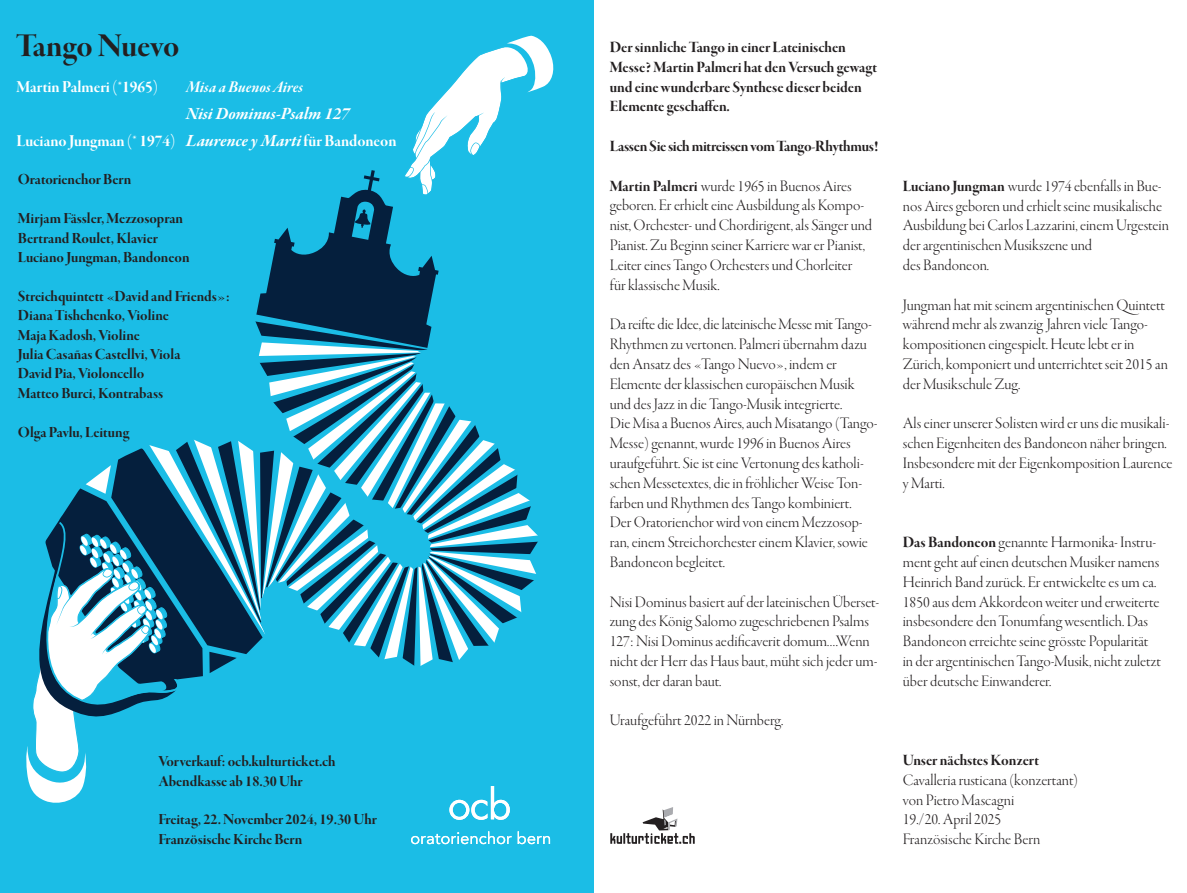
<style>
.page{position:relative;width:1187px;height:893px;background:#fff}
.page>*{position:absolute;margin:0;border:0;box-sizing:border-box;transform-origin:0 0}
.t1{font:34.95px "Garamond Premr Pro Bd Disp";letter-spacing:-.005em;color:#231f20}
.t2{font:17.55px "Garamond Premr Pro Bd Disp";color:#fff}
.t3{font:17.55px "Garamond Premr Pro Bd It Subh";color:#fff}
.t4{font:17.55px "Garamond Premr Pro Bd It Disp";color:#fff}
.t5{font:16.5px/19.8px "Garamond Premr Pro Lt Disp";color:#231f20}
.t6{font:16.5px/19.8px "Garamond Premr Pro Bd Disp";color:#231f20}
.t7{font:16.2px/19.4px "Garamond Premr Pro Bd Disp";color:#231f20}
.s1{font-family:"Garamond Premr Pro Bd It Subh"}
.s2{font-family:"Garamond Premr Pro Bd Disp"}
</style>
<div class="page">
<div style="left:0;top:825px;width:593px;height:68px;background:#1bbde6"></div>
<div style="left:0;top:0;width:593px;height:843px;background:#1bbde6"></div>
<svg style="left:26px;top:35px;width:528px;height:785px"></svg>
<svg style="left:411px;top:831px;width:100px;height:13px"></svg>
<svg style="left:517px;top:831px;width:33px;height:13px"></svg>
<svg style="left:610px;top:807px;width:84px;height:37px"></svg>
<h1 class="t1" style="left:17px;top:26px;width:164px">Tango Nuevo</h1>
<p class="t2" style="left:17px;top:77px;width:143px">Martin Palmeri (*1965)</p>
<p class="t4" style="left:186px;top:77px;width:118px">Misa a Buenos Aires</p>
<p class="t3" style="left:186px;top:103px;width:165px">Nisi Dominus-Psalm 127</p>
<p class="t2" style="left:17px;top:131px;width:381px">Luciano Jungman (* 1974) <span class="s1">Laurence y Marti</span> für Bandoneon</p>
<p class="t7" style="left:18px;top:171px;width:115px">Oratorienchor Bern</p>
<p class="t7" style="left:18px;top:209px;width:173px">Mirjam Fässler, Mezzosopran<br>Bertrand Roulet, Klavier<br>Luciano Jungman, Bandoneon</p>
<p class="t7" style="left:18px;top:287px;width:214px">Streichquintett «David and Friends»:<br>Diana Tishchenko, Violine<br>Maja Kadosh, Violine<br>Julia Casañas Castellvi, Viola<br>David Pia, Violoncello<br>Matteo Burci, Kontrabass</p>
<p class="t7" style="left:18px;top:423px;width:113px">Olga Pavlu, Leitung</p>
<p class="t7" style="left:158px;top:752px;width:178px">Vorverkauf: ocb.kulturticket.ch<br>Abendkasse ab 18.30 Uhr</p>
<p class="t7" style="left:158px;top:810px;width:220px">Freitag, 22. November 2024, 19.30 Uhr<br>Französische Kirche Bern</p>
<p class="t6" style="left:609px;top:38px;width:269px">Der sinnliche Tango in einer Lateinischen Messe? Martin Palmeri hat den Versuch gewagt und eine wunderbare Synthese dieser beiden Elemente geschaffen.</p>
<p class="t6" style="left:609px;top:137px;width:270px">Lassen Sie sich mitreissen vom Tango-Rhythmus!</p>
<p class="t5" style="left:609px;top:176px;width:264px"><span class="s2">Martin Palmeri</span> wurde 1965 in Buenos Aires geboren. Er erhielt eine Ausbildung als Kompo&shy;nist, Orchester- und Chordirigent, als Sänger und Pianist. Zu Beginn seiner Karriere war er Pianist, Leiter eines Tango Orchesters und Chorleiter für klassische Musik.</p>
<p class="t5" style="left:609px;top:315px;width:269px">Da reifte die Idee, die lateinische Messe mit Tango-Rhythmen zu vertonen. Palmeri übernahm dazu den Ansatz des «Tango Nuevo», indem er Elemente der klassischen europäischen Musik und des Jazz in die Tango-Musik integrierte.<br>Die Misa a Buenos Aires, auch Misatango (Tango-Messe) genannt, wurde 1996 in Buenos Aires uraufgeführt. Sie ist eine Vertonung des katholi&shy;schen Messetextes, die in fröhlicher Weise Ton&shy;farben und Rhythmen des Tango kombiniert.<br>Der Oratorienchor wird von einem Mezzosop&shy;ran, einem Streichorchester einem Klavier, sowie Bandoneon begleitet.</p>
<p class="t5" style="left:609px;top:592px;width:271px">Nisi Dominus basiert auf der lateinischen Überset&shy;zung des König Salomo zugeschriebenen Psalms 127: Nisi Dominus aedificaverit domum….Wenn nicht der Herr das Haus baut, müht sich jeder um&shy;sonst, der daran baut.</p>
<p class="t5" style="left:609px;top:711px;width:175px">Uraufgeführt 2022 in Nürnberg.</p>
<p class="t5" style="left:902px;top:176px;width:267px"><span class="s2">Luciano Jungman</span> wurde 1974 ebenfalls in Bue&shy;nos Aires geboren und erhielt seine musikalische Ausbildung bei Carlos Lazzarini, einem Urgestein der argentinischen Musikszene und<br>des Bandoneon.</p>
<p class="t5" style="left:902px;top:295px;width:266px">Jungman hat mit seinem argentinischen Quintett während mehr als zwanzig Jahren viele Tango&shy;kompositionen eingespielt. Heute lebt er in Zürich, komponiert und unterrichtet seit 2015 an der Musikschule Zug.</p>
<p class="t5" style="left:902px;top:414px;width:271px">Als einer unserer Solisten wird er uns die musikali&shy;schen Eigenheiten des Bandoneon näher bringen.<br>Insbesondere mit der Eigenkomposition Laurence y Marti.</p>
<p class="t5" style="left:902px;top:533px;width:259px"><span class="s2">Das Bandoneon</span> genannte Harmonika- Instru&shy;ment geht auf einen deutschen Musiker namens Heinrich Band zurück. Er entwickelte es um ca.<br>1850 aus dem Akkordeon weiter und erweiterte insbesondere den Tonumfang wesentlich. Das Bandoneon erreichte seine grösste Popularität in der argentinischen Tango-Musik, nicht zuletzt über deutsche Einwanderer.</p>
<p class="t6" style="left:902px;top:751px;width:138px">Unser nächstes Konzert</p>
<p class="t5" style="left:902px;top:770px;width:177px">Cavalleria rusticana (konzertant) von Pietro Mascagni<br>19./20. April 2025<br>Französische Kirche Bern</p>
</div>
